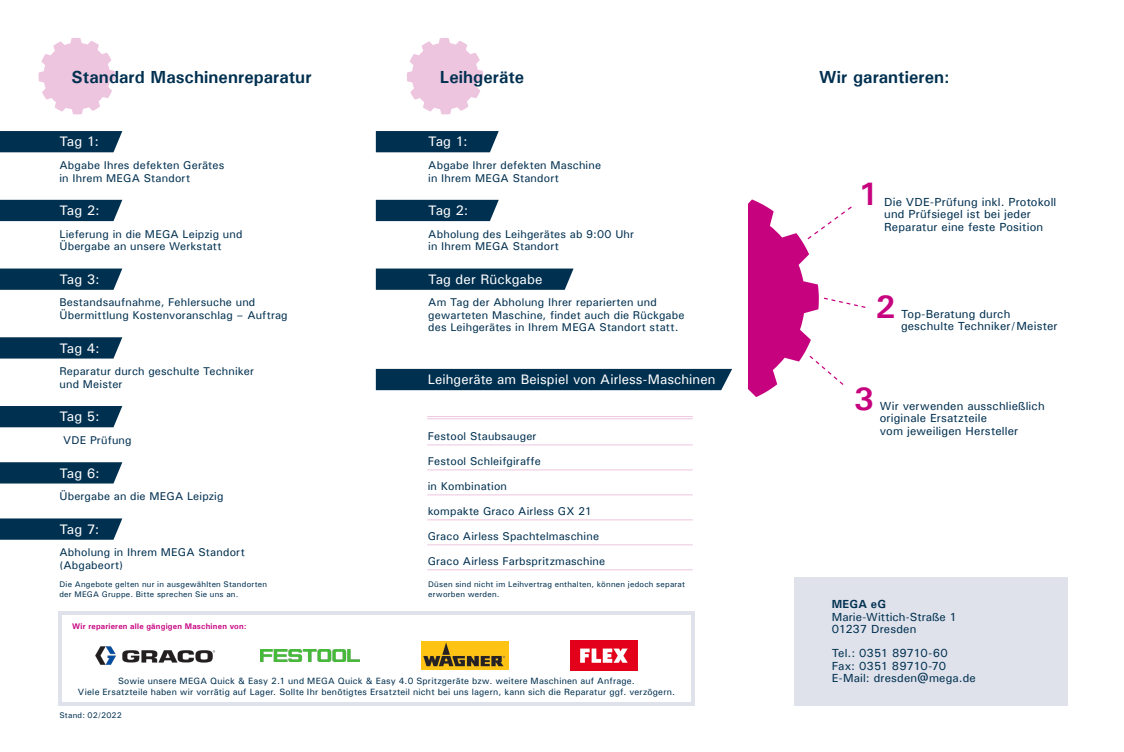
<style>
.page{position:relative;width:1124px;height:752px;background:#fff}
.page>*{position:absolute;margin:0;border:0;box-sizing:border-box;transform-origin:0 0}
.t1{font:700 32.38px "Univers";color:#c7027f}
.t2{font:700 17.5px "Univers";letter-spacing:.005em;color:#003050}
.t3{font:500 13.75px "Univers";letter-spacing:.005em;color:#fff}
.t4{font:500 11.75px/12.2px "Univers";letter-spacing:.015em;color:#003050}
.t5{font:700 11.75px "Univers";letter-spacing:.02em;color:#003050}
.t6{font:500 11.25px/12.5px "Univers";letter-spacing:.015em;color:#003050}
.t7{font:500 9.12px/11.1px "Univers";letter-spacing:.025em;color:#003050;text-align:center}
.t8{font:500 8.12px/10px "Univers";letter-spacing:.03em;color:#003050}
.t9{font:700 8.12px "Univers";letter-spacing:.03em;color:#c7027f}
</style>
<div class="page">
<svg style="left:0;top:131px;width:122px;height:21px;background:#083756"></svg>
<div style="left:0;top:200px;width:122px;height:21px;background:#003050"></div>
<svg style="left:0;top:268px;width:122px;height:22px;background:#103d5b"></svg>
<svg style="left:0;top:337px;width:122px;height:21px;background:#0b3957"></svg>
<div style="left:0;top:406px;width:122px;height:21px;background:#003050"></div>
<svg style="left:0;top:462px;width:122px;height:21px;background:#0b3957"></svg>
<svg style="left:0;top:518px;width:122px;height:21px;background:#0d3b59"></svg>
<svg style="left:38px;top:38px;width:77px;height:76px"></svg>
<svg style="left:376px;top:131px;width:122px;height:21px;background:#083655"></svg>
<div style="left:376px;top:200px;width:122px;height:21px;background:#003050"></div>
<svg style="left:376px;top:268px;width:197px;height:22px;background:#0d3a58"></svg>
<svg style="left:407px;top:38px;width:76px;height:76px"></svg>
<div style="left:376px;top:369px;width:356px;height:21px;background:#003050"></div>
<hr style="left:427px;top:444px;width:265px;height:1px;background:#edc5df">
<hr style="left:427px;top:469px;width:265px;height:1px;background:#edc5df">
<hr style="left:427px;top:494px;width:265px;height:1px;background:#edc5df">
<hr style="left:427px;top:519px;width:265px;height:1px;background:#edc5df">
<hr style="left:427px;top:544px;width:265px;height:1px;background:#edc5df">
<hr style="left:427px;top:569px;width:265px;height:1px;background:#edc5df">
<hr style="left:427px;top:416px;width:83px;height:1px;background:#edc5df">
<hr style="left:510px;top:416px;width:133px;height:1px;background:#edc5df">
<hr style="left:643px;top:416px;width:49px;height:1px;background:#edc5df">
<hr style="left:427px;top:418px;width:83px;height:1px;background:#edc5df">
<hr style="left:510px;top:418px;width:133px;height:1px;background:#edc5df">
<hr style="left:643px;top:418px;width:49px;height:1px;background:#edc5df">
<svg style="left:748px;top:199px;width:118px;height:198px"></svg>
<div style="left:794px;top:576px;width:273px;height:129px;background:#dfe2eb"></div>
<hr style="left:58px;top:610px;width:4px;height:95px;background:#dfe2eb">
<hr style="left:62px;top:702px;width:629px;height:3px;background:#dfe2eb">
<svg style="left:58px;top:610px;width:633px;height:4px;fill:#dfe2eb"></svg>
<hr style="left:691px;top:610px;width:3px;height:95px;background:#dfe2eb">
<img style="left:422px;top:641px;width:86px;height:28px">
<img style="left:570px;top:640px;width:67px;height:30px">
<img style="left:95px;top:646px;width:120px;height:19px">
<img style="left:261px;top:649px;width:98px;height:12px">
<h2 class="t2" style="left:72px;top:66px;width:241px">Standard Maschinenreparatur</h2>
<h2 class="t2" style="left:440px;top:66px;width:86px">Leihgeräte</h2>
<p class="t3" style="left:59px;top:133px;width:41px">Tag 1:</p>
<p class="t6" style="left:59px;top:158px;width:166px">Abgabe Ihres defekten Gerätes in Ihrem MEGA Standort</p>
<p class="t3" style="left:59px;top:201px;width:42px">Tag 2:</p>
<p class="t6" style="left:59px;top:227px;width:185px">Lieferung in die MEGA Leipzig und<br>Übergabe an unsere Werkstatt</p>
<p class="t3" style="left:59px;top:270px;width:42px">Tag 3:</p>
<p class="t6" style="left:59px;top:296px;width:230px">Bestandsaufnahme, Fehlersuche und<br>Übermittlung Kostenvoranschlag – Auftrag</p>
<p class="t3" style="left:59px;top:339px;width:42px">Tag 4:</p>
<p class="t6" style="left:59px;top:364px;width:196px">Reparatur durch geschulte Techniker und Meister</p>
<p class="t3" style="left:59px;top:407px;width:42px">Tag 5:</p>
<p class="t6" style="left:63px;top:433px;width:70px">VDE Prüfung</p>
<p class="t3" style="left:59px;top:464px;width:42px">Tag 6:</p>
<p class="t6" style="left:59px;top:489px;width:166px">Übergabe an die MEGA Leipzig</p>
<p class="t3" style="left:59px;top:520px;width:41px">Tag 7:</p>
<p class="t6" style="left:59px;top:545px;width:187px">Abholung in Ihrem MEGA Standort (Abgabeort)</p>
<p class="t3" style="left:428px;top:133px;width:41px">Tag 1:</p>
<p class="t6" style="left:428px;top:158px;width:174px">Abgabe Ihrer defekten Maschine in Ihrem MEGA Standort</p>
<p class="t3" style="left:428px;top:201px;width:42px">Tag 2:</p>
<p class="t6" style="left:428px;top:227px;width:207px">Abholung des Leihgerätes ab 9:00 Uhr in Ihrem MEGA Standort</p>
<p class="t3" style="left:428px;top:270px;width:116px">Tag der Rückgabe</p>
<p class="t6" style="left:428px;top:296px;width:258px">Am Tag der Abholung Ihrer reparierten und gewarteten Maschine, findet auch die Rückgabe des Leihgerätes in Ihrem MEGA Standort statt.</p>
<p class="t3" style="left:427px;top:370px;width:289px">Leihgeräte am Beispiel von Airless-Maschinen</p>
<p class="t6" style="left:427px;top:429px;width:110px">Festool Staubsauger</p>
<p class="t6" style="left:427px;top:454px;width:114px">Festool Schleifgiraffe</p>
<p class="t6" style="left:427px;top:479px;width:81px">in Kombination</p>
<p class="t6" style="left:427px;top:504px;width:166px">kompakte Graco Airless GX 21</p>
<p class="t6" style="left:427px;top:529px;width:173px">Graco Airless Spachtelmaschine</p>
<p class="t6" style="left:427px;top:554px;width:179px">Graco Airless Farbspritzmaschine</p>
<p class="t8" style="left:59px;top:578px;width:209px">Die Angebote gelten nur in ausgewählten Standorten der MEGA Gruppe. Bitte sprechen Sie uns an.</p>
<p class="t8" style="left:428px;top:578px;width:258px">Düsen sind nicht im Leihvertrag enthalten, können jedoch separat erworben werden.</p>
<p class="t9" style="left:72px;top:620px;width:176px">Wir reparieren alle gängigen Maschinen von:</p>
<p class="t7" style="left:78px;top:674px;width:598px">Sowie unsere MEGA Quick &amp; Easy 2.1 und MEGA Quick &amp; Easy 4.0 Spritzgeräte bzw. weitere Maschinen auf Anfrage.<br>Viele Ersatzteile haben wir vorrätig auf Lager. Sollte Ihr benötigtes Ersatzteil nicht bei uns lagern, kann sich die Reparatur ggf. verzögern.</p>
<p class="t8" style="left:59px;top:709px;width:64px">Stand: 02/2022</p>
<h2 class="t2" style="left:819px;top:66px;width:132px">Wir garantieren:</h2>
<h1 class="t1" style="left:858px;top:174px;width:21px">1</h1>
<p class="t4" style="left:884px;top:195px;width:174px">Die VDE-Prüfung inkl. Protokoll und Prüfsiegel ist bei jeder<br>Reparatur eine feste Position</p>
<h1 class="t1" style="left:874px;top:286px;width:21px">2</h1>
<p class="t4" style="left:900px;top:307px;width:158px">Top-Beratung durch geschulte Techniker/Meister</p>
<h1 class="t1" style="left:853px;top:377px;width:21px">3</h1>
<p class="t4" style="left:879px;top:399px;width:166px">Wir verwenden ausschließlich originale Ersatzteile<br>vom jeweiligen Hersteller</p>
<p class="t5" style="left:831px;top:596px;width:56px">MEGA eG</p>
<p class="t4" style="left:831px;top:609px;width:127px">Marie-Wittich-Straße 1<br>01237 Dresden</p>
<p class="t4" style="left:831px;top:646px;width:146px">Tel.: 0351 89710-60<br>Fax: 0351 89710-70<br>E-Mail: dresden@mega.de</p>
</div>
